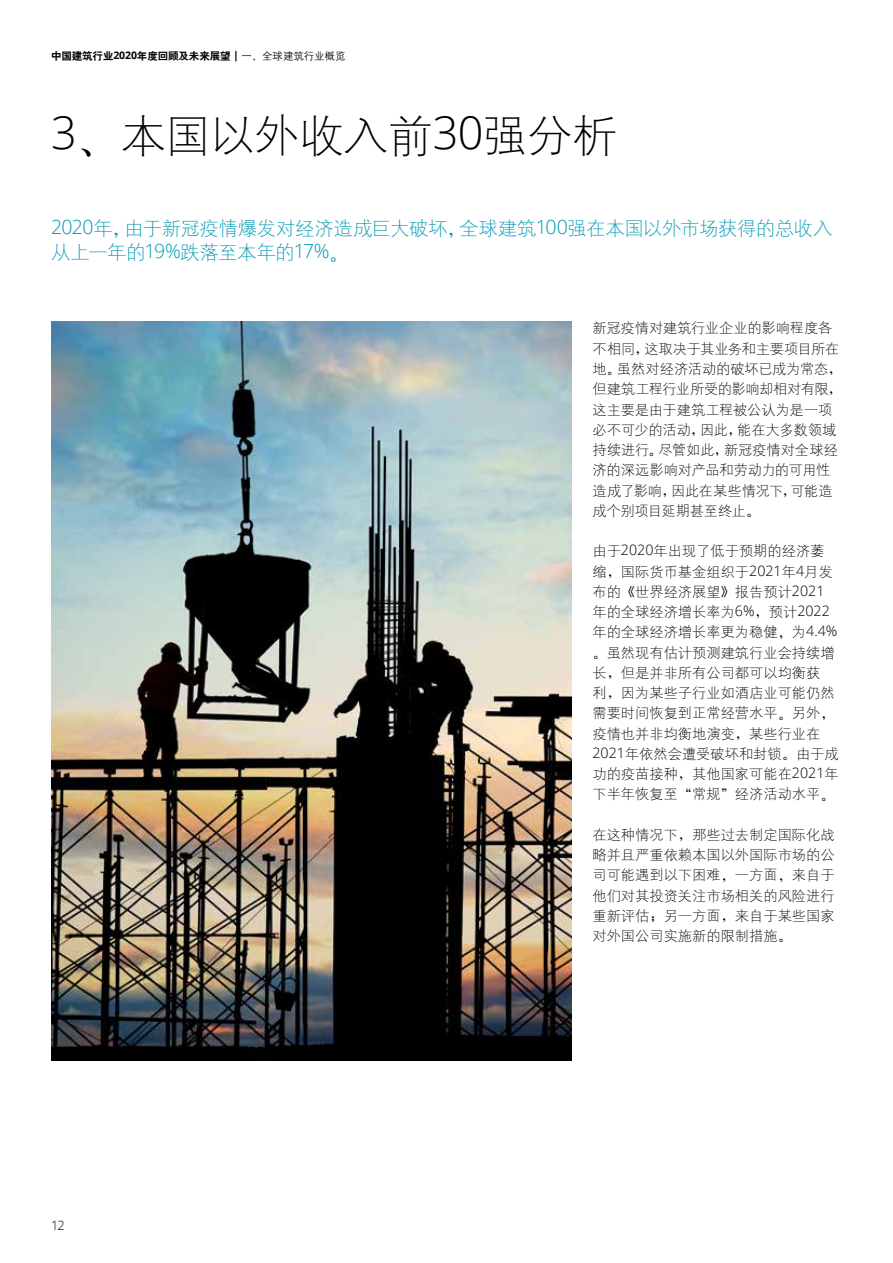
<style>
.page{position:relative;width:893px;height:1263px;background:#fff}
.page>*{position:absolute;margin:0;border:0;box-sizing:border-box;transform-origin:0 0}
.t1{font:45px "H Yg 1 gj";letter-spacing:-.01em;color:#000}
.t2{font:19.5px/24px "H Yg 1 gj";letter-spacing:-.03em;color:#0099b3}
.t3{font:14.25px/20.2px "H Yg 1 gj";color:#000}
.t4{font:300 12.75px "Open Sans";color:#000}
.t5{font:10.5px "H Yb 2 gj";letter-spacing:-.01em;color:#000}
.s1{font-family:"Open Sans";font-weight:700}
.s2{font-family:"H Yg 2 gj"}
.s3{font-family:"H Yb 1 gj"}
.s4{font-family:"Open Sans";font-weight:300}
.s5{font-family:"H Ya 6 gj"}
</style>
<div class="page">
<img style="left:51px;top:321px;width:520px;height:739px">
<p class="t5" style="left:51px;top:51px;width:296px">中国建筑行业<span class="s1">2020</span>年度回顾及未来展望 <span class="s1">|</span> <span class="s2">一</span><span class="s3">、</span><span class="s2">全球建筑行业概览</span></p>
<h1 class="t1" style="left:51px;top:113px;width:568px"><span class="s4">3</span><span class="s5">、</span>本国以外收入前<span class="s4">30</span>强分析</h1>
<h2 class="t2" style="left:51px;top:217px;width:783px"><span class="s4">2020</span>年<span class="s5">，</span>由于新冠疫情爆发对经济造成巨大破坏<span class="s5">，</span>全球建筑<span class="s4">100</span>强在本国以外市场获得的总收入从上一年的<span class="s4">19%</span>跌落至本年的<span class="s4">17%</span><span class="s5">。</span></h2>
<p class="t4" style="left:51px;top:1216px;width:15px">12</p>
<p class="t3" style="left:592px;top:318px;width:251px">新冠疫情对建筑行业企业的影响程度各不相同<span class="s5">，</span>这取决于其业务和主要项目所在地<span class="s5">。</span>虽然对经济活动的破坏已成为常态<span class="s5">，</span>但建筑工程行业所受的影响却相对有限<span class="s5">，</span>这主要是由于建筑工程被公认为是一项必不可少的活动<span class="s5">，</span>因此<span class="s5">，</span>能在大多数领域持续进行<span class="s5">。</span>尽管如此<span class="s5">，</span>新冠疫情对全球经济的深远影响对产品和劳动力的可用性造成了影响<span class="s5">，</span>因此在某些情况下<span class="s5">，</span>可能造成个别项目延期甚至终止<span class="s5">。</span></p>
<p class="t3" style="left:592px;top:541px;width:248px">由于<span class="s4">2020</span>年出现了低于预期的经济萎缩<span class="s5">，</span>国际货币基金组织于<span class="s4">2021</span>年<span class="s4">4</span>月发布的<span class="s5">《</span>世界经济展望<span class="s5">》</span>报告预计<span class="s4">2021</span>年的全球经济增长率为<span class="s4">6%</span><span class="s5">，</span>预计<span class="s4">2022</span>年的全球经济增长率更为稳健<span class="s5">，</span>为<span class="s4">4.4%</span><span class="s5">。</span>虽然现有估计预测建筑行业会持续增长<span class="s5">，</span>但是并非所有公司都可以均衡获<br>利<span class="s5">，</span>因为某些子行业如酒店业可能仍然需要时间恢复到正常经营水平<span class="s5">。</span>另外<span class="s5">，</span>疫情也并非均衡地演变<span class="s5">，</span>某些行业在<br><span class="s4">2021</span>年依然会遭受破坏和封锁<span class="s5">。</span>由于成功的疫苗接种<span class="s5">，</span>其他国家可能在<span class="s4">2021</span>年下半年恢复至<span class="s5">“</span>常规<span class="s5">”</span>经济活动水平<span class="s5">。</span></p>
<p class="t3" style="left:592px;top:824px;width:244px;text-align:justify">在这种情况下<span class="s5">，</span>那些过去制定国际化战略并且严重依赖本国以外国际市场的公司可能遇到以下困难<span class="s5">，</span>一方面<span class="s5">，</span>来自于他们对其投资关注市场相关的风险进行重新评估<span class="s5">；</span>另一方面<span class="s5">，</span>来自于某些国家对外国公司实施新的限制措施<span class="s5">。</span></p>
</div>
